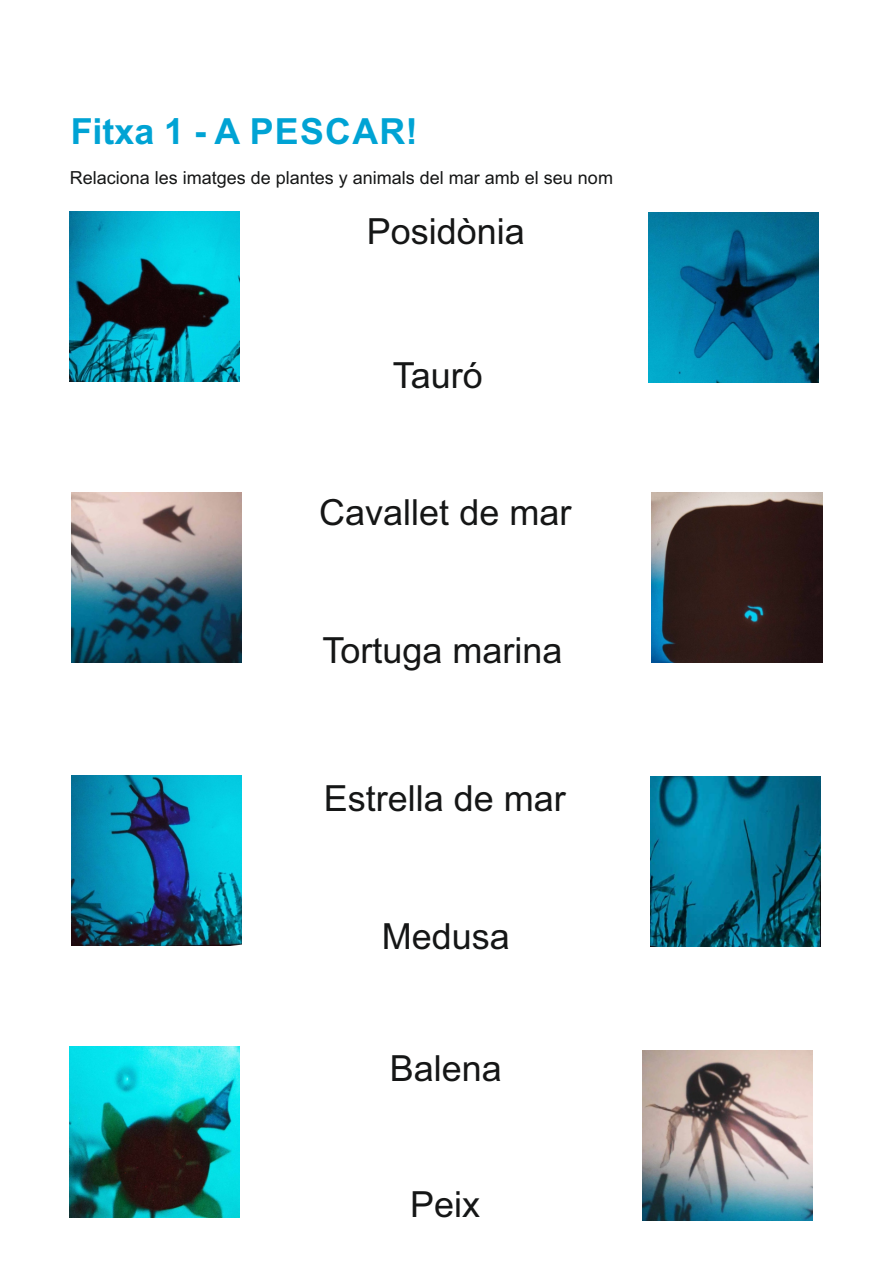
<style>
.page{position:relative;width:893px;height:1263px;background:#fff}
.page>*{position:absolute;margin:0;border:0;box-sizing:border-box;transform-origin:0 0}
.t1{font:36px "Arial";color:#151616}
.t2{font:700 36px "Arial";letter-spacing:.035em;color:#00a3d4}
.t3{font:18px "Arial";color:#151616}
</style>
<div class="page">
<img style="left:652px;top:492px;width:170px;height:170px">
<img style="left:71px;top:776px;width:170px;height:170px">
<img style="left:648px;top:213px;width:171px;height:170px">
<img style="left:642px;top:1051px;width:170px;height:170px">
<img style="left:72px;top:493px;width:170px;height:170px">
<img style="left:650px;top:776px;width:170px;height:170px">
<img style="left:69px;top:212px;width:170px;height:170px">
<img style="left:70px;top:1047px;width:170px;height:170px">
<p class="t2" style="left:71px;top:117px;width:349px">Fitxa 1 - A PESCAR!</p>
<p class="t3" style="left:70px;top:170px;width:545px">Relaciona les imatges de plantes y animals del mar amb el seu nom</p>
<p class="t1" style="left:367px;top:217px;width:160px">Posidònia</p>
<p class="t1" style="left:393px;top:362px;width:92px">Tauró</p>
<p class="t1" style="left:319px;top:499px;width:254px">Cavallet de mar</p>
<p class="t1" style="left:322px;top:637px;width:242px">Tortuga marina</p>
<p class="t1" style="left:324px;top:784px;width:244px">Estrella de mar</p>
<p class="t1" style="left:382px;top:923px;width:130px">Medusa</p>
<p class="t1" style="left:390px;top:1054px;width:114px">Balena</p>
<p class="t1" style="left:410px;top:1191px;width:72px">Peix</p>
</div>
